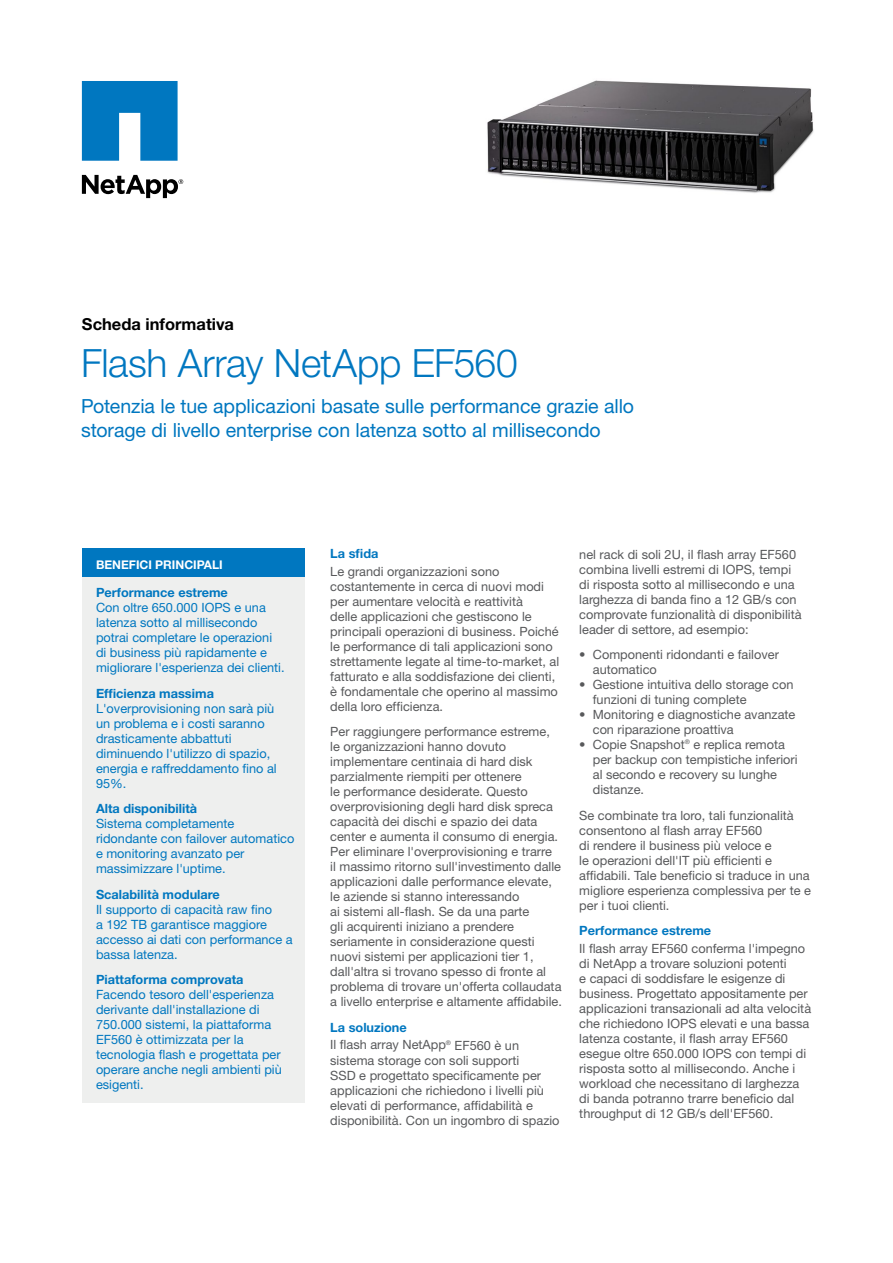
<style>
.page{position:relative;width:893px;height:1263px;background:#fff}
.page>*{position:absolute;margin:0;border:0;box-sizing:border-box;transform-origin:0 0}
.t1{font:300 39px "Helvetica Neue";letter-spacing:-.01em;color:#0077c0}
.t2{font:19.5px/24px "Helvetica Neue";letter-spacing:-.005em;color:#0077c0}
.t3{font:700 16.5px "Helvetica Neue";color:#000}
.t4{font:12.75px/15px "Helvetica Neue";color:#58595b}
.t5{font:12.75px/15px "Helvetica Neue";color:#0077c0}
.t6{font:700 12.75px "Helvetica Neue";color:#0077c0}
.t7{font:700 12px "Helvetica Neue";color:#fff}
.s1{font-weight:700;color:#0077c0}
</style>
<div class="page">
<svg style="left:82px;top:81px;width:96px;height:80px;background:#238ac8"></svg>
<svg style="left:82px;top:175px;width:101px;height:23px"></svg>
<div style="left:82px;top:548px;width:223px;height:29px;background:#0077c0"></div>
<div style="left:82px;top:577px;width:223px;height:526px;background:#eeefee"></div>
<img style="left:487px;top:80px;width:327px;height:113px">
<p class="t3" style="left:82px;top:314px;width:154px">Scheda informativa</p>
<h1 class="t1" style="left:81px;top:339px;width:438px">Flash Array NetApp EF560</h1>
<h2 class="t2" style="left:81px;top:394px;width:555px">Potenzia le tue applicazioni basate sulle performance grazie allo storage di livello enterprise con latenza sotto al millisecondo</h2>
<p class="t7" style="left:96px;top:557px;width:128px">BENEFICI PRINCIPALI</p>
<p class="t6" style="left:96px;top:585px;width:133px">Performance estreme</p>
<p class="t5" style="left:96px;top:600px;width:190px">Con oltre 650.000 IOPS e una latenza sotto al millisecondo potrai completare le operazioni di business più rapidamente e migliorare l'esperienza dei clienti.</p>
<p class="t6" style="left:96px;top:685px;width:119px">Efficienza massima</p>
<p class="t5" style="left:96px;top:700px;width:182px">L'overprovisioning non sarà più un problema e i costi saranno drasticamente abbattuti diminuendo l'utilizzo di spazio, energia e raffreddamento fino al<br>95%.</p>
<p class="t6" style="left:96px;top:801px;width:103px">Alta disponibilità</p>
<p class="t5" style="left:96px;top:816px;width:200px">Sistema completamente ridondante con failover automatico e monitoring avanzato per massimizzare l'uptime.</p>
<p class="t6" style="left:96px;top:886px;width:125px">Scalabilità modulare</p>
<p class="t5" style="left:96px;top:901px;width:198px">Il supporto di capacità raw fino<br>a 192 TB garantisce maggiore accesso ai dati con performance a bassa latenza.</p>
<p class="t6" style="left:96px;top:972px;width:149px">Piattaforma comprovata</p>
<p class="t5" style="left:96px;top:987px;width:187px">Facendo tesoro dell'esperienza derivante dall'installazione di<br>750.000 sistemi, la piattaforma<br>EF560 è ottimizzata per la tecnologia flash e progettata per operare anche negli ambienti più esigenti.</p>
<p class="t6" style="left:330px;top:546px;width:50px">La sfida</p>
<p class="t4" style="left:330px;top:564px;width:230px">Le grandi organizzazioni sono costantemente in cerca di nuovi modi per aumentare velocità e reattività<br>delle applicazioni che gestiscono le principali operazioni di business. Poiché le performance di tali applicazioni sono strettamente legate al time-to-market, al fatturato e alla soddisfazione dei clienti, è fondamentale che operino al massimo della loro efficienza.</p>
<p class="t4" style="left:330px;top:724px;width:233px">Per raggiungere performance estreme, le organizzazioni hanno dovuto implementare centinaia di hard disk parzialmente riempiti per ottenere<br>le performance desiderate. Questo overprovisioning degli hard disk spreca capacità dei dischi e spazio dei data center e aumenta il consumo di energia.<br>Per eliminare l'overprovisioning e trarre<br>il massimo ritorno sull'investimento dalle applicazioni dalle performance elevate, le aziende si stanno interessando<br>ai sistemi all-flash. Se da una parte<br>gli acquirenti iniziano a prendere seriamente in considerazione questi nuovi sistemi per applicazioni tier 1, dall'altra si trovano spesso di fronte al problema di trovare un'offerta collaudata a livello enterprise e altamente affidabile.</p>
<p class="t4" style="left:330px;top:1018px;width:190px;line-height:17.5px"><span class="s1">La soluzione<br></span>Il flash array NetApp<sup>®</sup> EF560 è un</p>
<p class="t4" style="left:330px;top:1052px;width:231px">sistema storage con soli supporti<br>SSD e progettato specificamente per applicazioni che richiedono i livelli più elevati di performance, affidabilità e disponibilità. Con un ingombro di spazio</p>
<p class="t4" style="left:579px;top:546px;width:224px">nel rack di soli 2U, il flash array EF560 combina livelli estremi di IOPS, tempi di risposta sotto al millisecondo e una larghezza di banda fino a 12 GB/s con comprovate funzionalità di disponibilità leader di settore, ad esempio:</p>
<p class="t4" style="left:593px;top:647px;width:188px;text-indent:-14px">• Componenti ridondanti e failover automatico</p>
<p class="t4" style="left:593px;top:677px;width:202px;text-indent:-14px">• Gestione intuitiva dello storage con funzioni di tuning complete</p>
<p class="t4" style="left:593px;top:707px;width:204px;text-indent:-14px">• Monitoring e diagnostiche avanzate con riparazione proattiva</p>
<p class="t4" style="left:593px;top:737px;width:206px;text-indent:-14px">• Copie Snapshot<sup>®</sup> e replica remota per backup con tempistiche inferiori al secondo e recovery su lunghe distanze.</p>
<p class="t4" style="left:579px;top:807px;width:233px">Se combinate tra loro, tali funzionalità consentono al flash array EF560<br>di rendere il business più veloce e<br>le operazioni dell'IT più efficienti e affidabili. Tale beneficio si traduce in una migliore esperienza complessiva per te e per i tuoi clienti.</p>
<p class="t6" style="left:579px;top:923px;width:133px">Performance estreme</p>
<p class="t4" style="left:579px;top:940px;width:233px">Il flash array EF560 conferma l'impegno di NetApp a trovare soluzioni potenti<br>e capaci di soddisfare le esigenze di business. Progettato appositamente per applicazioni transazionali ad alta velocità che richiedono IOPS elevati e una bassa latenza costante, il flash array EF560 esegue oltre 650.000 IOPS con tempi di risposta sotto al millisecondo. Anche i workload che necessitano di larghezza di banda potranno trarre beneficio dal throughput di 12 GB/s dell'EF560.</p>
</div>
